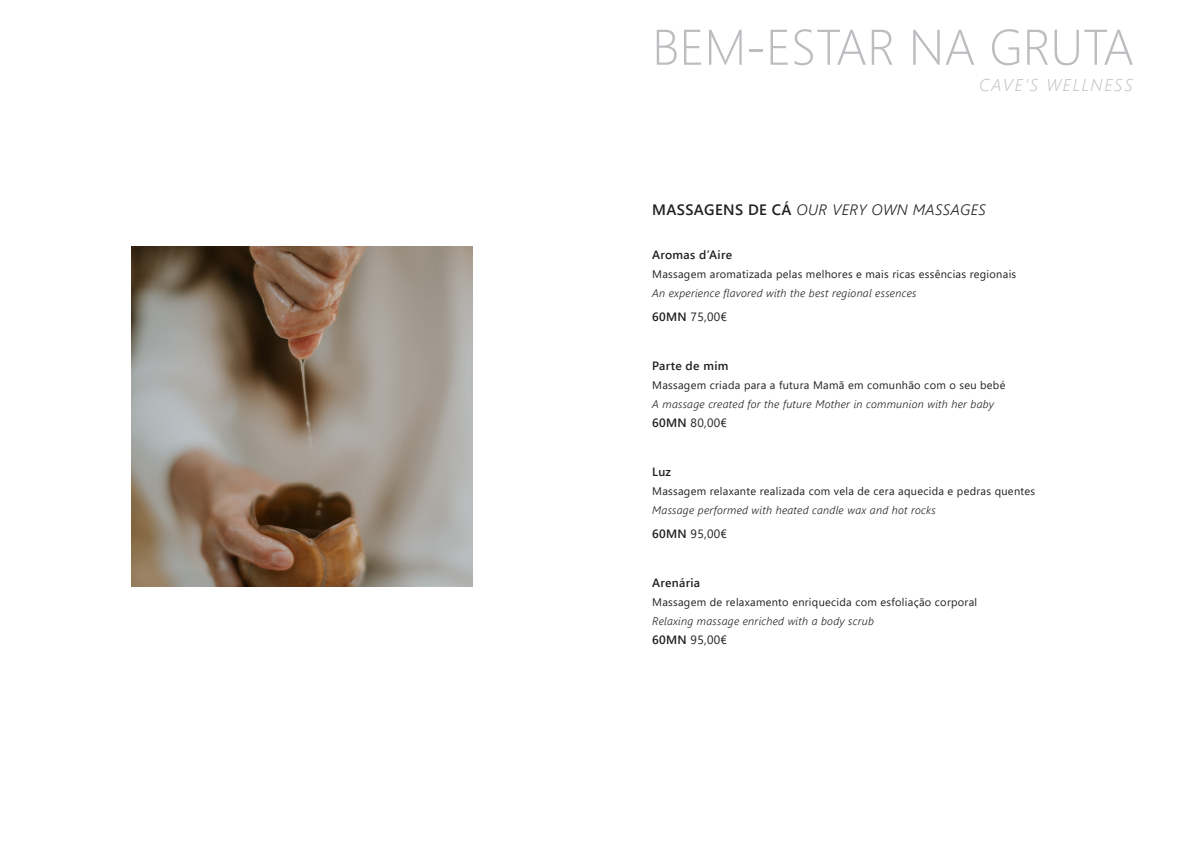
<style>
.page{position:relative;width:1191px;height:842px;background:#fff}
.page>*{position:absolute;margin:0;border:0;box-sizing:border-box;transform-origin:0 0}
.t1{font:300 50px "Segoe UI";color:#bcbdc0}
.t2{font:italic 300 17px "Segoe UI";letter-spacing:.1em;color:#bcbdc0}
.t3{font:italic 300 15px "Segoe UI";letter-spacing:.025em;color:#231f20}
.t4{font:12px "Segoe UI";letter-spacing:.025em;color:#231f20}
.t5{font:600 12px "Segoe UI";letter-spacing:.025em;color:#231f20}
.t6{font:11px "Segoe UI";letter-spacing:.025em;color:#231f20}
.t7{font:italic 300 11px "Segoe UI";letter-spacing:.025em;color:#231f20}
.s1{font-weight:600;font-style:normal}
.s2{font-weight:600}
</style>
<div class="page">
<img style="left:132px;top:246px;width:340px;height:340px">
<p class="t1" style="left:652px;top:0;width:483px">BEM-ESTAR NA GRUTA</p>
<p class="t2" style="left:979px;top:69px;width:155px">CAVE’S WELLNESS</p>
<p class="t3" style="left:652px;top:195px;width:335px"><span class="s1">MASSAGENS DE CÁ</span> OUR VERY OWN MASSAGES</p>
<p class="t5" style="left:652px;top:243px;width:81px">Aromas d’Aire</p>
<p class="t6" style="left:652px;top:264px;width:365px">Massagem aromatizada pelas melhores e mais ricas essências regionais</p>
<p class="t7" style="left:652px;top:283px;width:266px">An experience flavored with the best regional essences</p>
<p class="t4" style="left:652px;top:305px;width:76px"><span class="s2">60MN</span> 75,00€</p>
<p class="t5" style="left:652px;top:354px;width:78px">Parte de mim</p>
<p class="t6" style="left:652px;top:375px;width:355px">Massagem criada para a futura Mamã em comunhão com o seu bebé</p>
<p class="t7" style="left:652px;top:394px;width:343px">A massage created for the future Mother in communion with her baby</p>
<p class="t4" style="left:652px;top:411px;width:76px"><span class="s2">60MN</span> 80,00€</p>
<p class="t5" style="left:652px;top:460px;width:21px">Luz</p>
<p class="t6" style="left:652px;top:481px;width:384px">Massagem relaxante realizada com vela de cera aquecida e pedras quentes</p>
<p class="t7" style="left:652px;top:500px;width:285px">Massage performed with heated candle wax and hot rocks</p>
<p class="t4" style="left:652px;top:522px;width:76px"><span class="s2">60MN</span> 95,00€</p>
<p class="t5" style="left:652px;top:571px;width:49px">Arenária</p>
<p class="t6" style="left:652px;top:592px;width:326px">Massagem de relaxamento enriquecida com esfoliação corporal</p>
<p class="t7" style="left:652px;top:611px;width:223px">Relaxing massage enriched with a body scrub</p>
<p class="t4" style="left:652px;top:628px;width:76px"><span class="s2">60MN</span> 95,00€</p>
</div>
